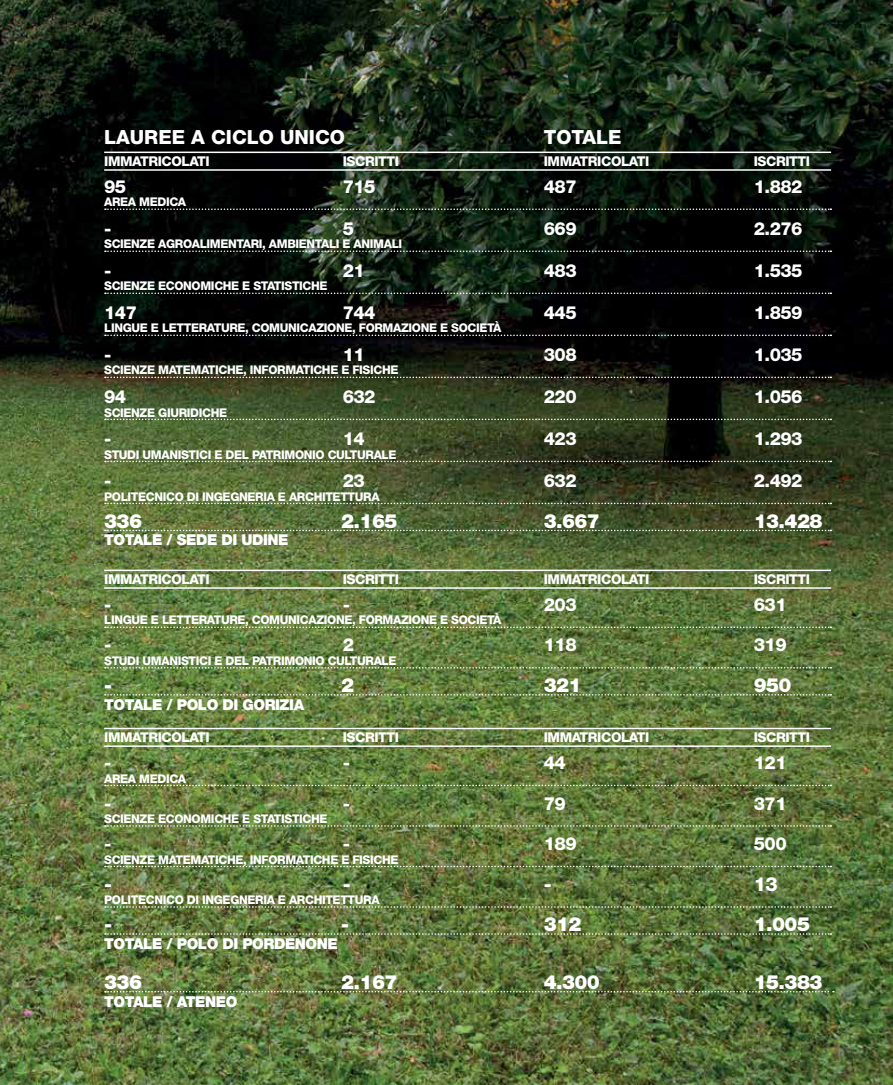
<style>
.page{position:relative;width:893px;height:1085px;background:#fff}
.page>*{position:absolute;margin:0;border:0;box-sizing:border-box;transform-origin:0 0}
.t1{font:900 19.5px "Helvetica Neue LT Std";letter-spacing:-.03em;color:#fff}
.t2{font:800 19.5px "Helvetica Neue LT Std";color:#fff}
.t3{font:800 18px "Helvetica Neue LT Std";letter-spacing:-.03em;color:#fff}
.t4{font:900 15px "Helvetica Neue LT Std";letter-spacing:-.03em;color:#fff}
.t5{font:800 13.5px "Helvetica Neue LT Std";letter-spacing:-.03em;color:#fff}
.t6{font:800 12px "Helvetica Neue LT Std";letter-spacing:-.03em;color:#fff}
</style>
<div class="page">
<img style="left:0;top:0;width:893px;height:1084px">
<hr style="left:104px;top:151px;width:727px;height:2px;background:#fff">
<hr style="left:104px;top:169px;width:727px;height:2px;background:#fff">
<svg style="left:105px;top:208px;width:726px;height:2px"></svg>
<svg style="left:105px;top:250px;width:726px;height:2px"></svg>
<svg style="left:105px;top:292px;width:726px;height:2px"></svg>
<svg style="left:105px;top:334px;width:726px;height:2px"></svg>
<svg style="left:105px;top:376px;width:726px;height:2px"></svg>
<svg style="left:105px;top:418px;width:726px;height:2px"></svg>
<svg style="left:105px;top:460px;width:726px;height:2px"></svg>
<svg style="left:105px;top:502px;width:726px;height:2px"></svg>
<svg style="left:105px;top:529px;width:726px;height:2px"></svg>
<hr style="left:104px;top:569px;width:727px;height:2px;background:#fff">
<hr style="left:104px;top:587px;width:727px;height:1px;background:#fff">
<svg style="left:105px;top:626px;width:726px;height:2px"></svg>
<svg style="left:105px;top:667px;width:726px;height:1px"></svg>
<svg style="left:105px;top:694px;width:726px;height:1px"></svg>
<hr style="left:104px;top:727px;width:727px;height:2px;background:#fff">
<hr style="left:104px;top:745px;width:727px;height:1px;background:#fff">
<svg style="left:105px;top:784px;width:726px;height:2px"></svg>
<svg style="left:105px;top:825px;width:726px;height:1px"></svg>
<svg style="left:105px;top:865px;width:726px;height:2px"></svg>
<svg style="left:105px;top:906px;width:726px;height:1px"></svg>
<svg style="left:105px;top:933px;width:726px;height:1px"></svg>
<svg style="left:105px;top:990px;width:729px;height:2px"></svg>
<h1 class="t2" style="left:104px;top:125px;width:242px">LAUREE A CICLO UNICO</h1>
<h1 class="t2" style="left:544px;top:125px;width:79px">TOTALE</h1>
<p class="t5" style="left:104px;top:153px;width:107px">IMMATRICOLATI</p>
<p class="t5" style="left:343px;top:153px;width:58px">ISCRITTI</p>
<p class="t5" style="left:544px;top:153px;width:107px">IMMATRICOLATI</p>
<p class="t5" style="left:754px;top:153px;width:58px">ISCRITTI</p>
<h2 class="t3" style="left:104px;top:176px;width:24px">95</h2>
<h2 class="t3" style="left:343px;top:176px;width:34px">715</h2>
<h2 class="t3" style="left:544px;top:176px;width:34px">487</h2>
<h2 class="t3" style="left:754px;top:176px;width:50px">1.882</h2>
<p class="t6" style="left:104px;top:195px;width:17px">AREA</p>
<p class="t6" style="left:139px;top:195px;width:9px">MEDI</p>
<p class="t6" style="left:169px;top:195px;width:17px">CA</p>
<h2 class="t3" style="left:104px;top:218px;width:9px">-</h2>
<h2 class="t3" style="left:343px;top:218px;width:13px">5</h2>
<h2 class="t3" style="left:544px;top:218px;width:34px">669</h2>
<h2 class="t3" style="left:754px;top:218px;width:50px">2.276</h2>
<p class="t6" style="left:104px;top:237px;width:24px">SCIENZE</p>
<p class="t6" style="left:158px;top:237px;width:25px">AGROALIMENTARI</p>
<p class="t6" style="left:262px;top:237px;width:41px">, AMBIENTALI</p>
<p class="t6" style="left:343px;top:237px;width:19px">E ANIMALI</p>
<h2 class="t3" style="left:104px;top:260px;width:9px">-</h2>
<h2 class="t3" style="left:343px;top:260px;width:24px">21</h2>
<h2 class="t3" style="left:544px;top:260px;width:34px">483</h2>
<h2 class="t3" style="left:754px;top:260px;width:50px">1.535</h2>
<p class="t6" style="left:104px;top:279px;width:24px">SCIENZE</p>
<p class="t6" style="left:158px;top:279px;width:26px">ECONOMI</p>
<p class="t6" style="left:214px;top:279px;width:54px">CHE E STATI</p>
<p class="t6" style="left:285px;top:279px;width:43px">STICHE</p>
<h2 class="t3" style="left:104px;top:302px;width:34px">147</h2>
<h2 class="t3" style="left:343px;top:302px;width:34px">744</h2>
<h2 class="t3" style="left:544px;top:302px;width:34px">445</h2>
<h2 class="t3" style="left:754px;top:302px;width:50px">1.859</h2>
<p class="t6" style="left:104px;top:321px;width:67px">LINGUE ELETTERATURE</p>
<p class="t6" style="left:245px;top:321px;width:25px">, COMUNI</p>
<p class="t6" style="left:300px;top:321px;width:17px">CAZIONE</p>
<p class="t6" style="left:352px;top:321px;width:16px">, FORMAZIONE</p>
<p class="t6" style="left:440px;top:321px;width:63px">E SOCIETÀ</p>
<h2 class="t3" style="left:104px;top:344px;width:9px">-</h2>
<h2 class="t3" style="left:343px;top:344px;width:24px">11</h2>
<h2 class="t3" style="left:544px;top:344px;width:34px">308</h2>
<h2 class="t3" style="left:754px;top:344px;width:50px">1.035</h2>
<p class="t6" style="left:104px;top:363px;width:24px">SCIENZE</p>
<p class="t6" style="left:158px;top:363px;width:9px">MATEMATI</p>
<p class="t6" style="left:219px;top:363px;width:40px">CHE, INFORMATI</p>
<p class="t6" style="left:313px;top:363px;width:85px">CHE E FISICHE</p>
<h2 class="t3" style="left:104px;top:386px;width:24px">94</h2>
<h2 class="t3" style="left:343px;top:386px;width:34px">632</h2>
<h2 class="t3" style="left:544px;top:386px;width:34px">220</h2>
<h2 class="t3" style="left:754px;top:386px;width:50px">1.056</h2>
<p class="t6" style="left:104px;top:405px;width:24px">SCIENZE</p>
<p class="t6" style="left:158px;top:405px;width:16px">GIURIDI</p>
<p class="t6" style="left:202px;top:405px;width:25px">CHE</p>
<h2 class="t3" style="left:104px;top:428px;width:9px">-</h2>
<h2 class="t3" style="left:343px;top:428px;width:24px">14</h2>
<h2 class="t3" style="left:544px;top:428px;width:34px">423</h2>
<h2 class="t3" style="left:754px;top:428px;width:50px">1.293</h2>
<p class="t6" style="left:104px;top:447px;width:8px">STUDI</p>
<p class="t6" style="left:143px;top:447px;width:9px">UMANI</p>
<p class="t6" style="left:181px;top:447px;width:53px">STICIEDEL</p>
<p class="t6" style="left:252px;top:447px;width:9px">PATRIMONIO</p>
<p class="t6" style="left:328px;top:447px;width:17px">CULTURALE</p>
<h2 class="t3" style="left:104px;top:470px;width:9px">-</h2>
<h2 class="t3" style="left:343px;top:470px;width:24px">23</h2>
<h2 class="t3" style="left:544px;top:470px;width:34px">632</h2>
<h2 class="t3" style="left:754px;top:470px;width:50px">2.492</h2>
<p class="t6" style="left:104px;top:489px;width:16px">POLITE</p>
<p class="t6" style="left:146px;top:489px;width:102px">CNICO DI INGEGNERIA</p>
<p class="t6" style="left:278px;top:489px;width:53px">E ARCHITETTURA</p>
<h1 class="t1" style="left:104px;top:509px;width:39px">336</h1>
<h1 class="t1" style="left:341px;top:509px;width:58px">2.165</h1>
<h1 class="t1" style="left:544px;top:509px;width:58px">3.667</h1>
<h1 class="t1" style="left:754px;top:509px;width:70px">13.428</h1>
<p class="t4" style="left:104px;top:531px;width:166px">TOTALE / SEDE DI UDINE</p>
<p class="t5" style="left:104px;top:571px;width:107px">IMMATRICOLATI</p>
<p class="t5" style="left:343px;top:571px;width:58px">ISCRITTI</p>
<p class="t5" style="left:544px;top:571px;width:107px">IMMATRICOLATI</p>
<p class="t5" style="left:754px;top:571px;width:58px">ISCRITTI</p>
<h2 class="t3" style="left:104px;top:593px;width:9px">-</h2>
<h2 class="t3" style="left:343px;top:593px;width:9px">-</h2>
<h2 class="t3" style="left:544px;top:593px;width:34px">203</h2>
<h2 class="t3" style="left:754px;top:593px;width:34px">631</h2>
<p class="t6" style="left:104px;top:613px;width:67px">LINGUE ELETTERATURE</p>
<p class="t6" style="left:245px;top:613px;width:25px">, COMUNI</p>
<p class="t6" style="left:300px;top:613px;width:17px">CAZIONE</p>
<p class="t6" style="left:352px;top:613px;width:16px">, FORMAZIONE</p>
<p class="t6" style="left:440px;top:613px;width:63px">E SOCIETÀ</p>
<h2 class="t3" style="left:104px;top:634px;width:9px">-</h2>
<h2 class="t3" style="left:343px;top:634px;width:13px">2</h2>
<h2 class="t3" style="left:544px;top:634px;width:34px">118</h2>
<h2 class="t3" style="left:754px;top:634px;width:34px">319</h2>
<p class="t6" style="left:104px;top:653px;width:8px">STUDI</p>
<p class="t6" style="left:143px;top:653px;width:9px">UMANI</p>
<p class="t6" style="left:181px;top:653px;width:53px">STICIEDEL</p>
<p class="t6" style="left:252px;top:653px;width:9px">PATRIMONIO</p>
<p class="t6" style="left:328px;top:653px;width:17px">CULTURALE</p>
<h1 class="t1" style="left:104px;top:673px;width:9px">-</h1>
<h1 class="t1" style="left:341px;top:673px;width:15px">2</h1>
<h1 class="t1" style="left:544px;top:673px;width:39px">321</h1>
<h1 class="t1" style="left:754px;top:673px;width:39px">950</h1>
<p class="t4" style="left:104px;top:695px;width:202px">TOTALE / POLO DI GORIZIA</p>
<p class="t5" style="left:104px;top:729px;width:107px">IMMATRICOLATI</p>
<p class="t5" style="left:343px;top:729px;width:58px">ISCRITTI</p>
<p class="t5" style="left:544px;top:729px;width:107px">IMMATRICOLATI</p>
<p class="t5" style="left:754px;top:729px;width:58px">ISCRITTI</p>
<h2 class="t3" style="left:104px;top:751px;width:9px">-</h2>
<h2 class="t3" style="left:343px;top:751px;width:9px">-</h2>
<h2 class="t3" style="left:544px;top:751px;width:24px">44</h2>
<h2 class="t3" style="left:754px;top:751px;width:34px">121</h2>
<p class="t6" style="left:104px;top:771px;width:17px">AREA</p>
<p class="t6" style="left:139px;top:771px;width:9px">MEDI</p>
<p class="t6" style="left:169px;top:771px;width:17px">CA</p>
<h2 class="t3" style="left:104px;top:792px;width:9px">-</h2>
<h2 class="t3" style="left:343px;top:792px;width:9px">-</h2>
<h2 class="t3" style="left:544px;top:792px;width:24px">79</h2>
<h2 class="t3" style="left:754px;top:792px;width:34px">371</h2>
<p class="t6" style="left:104px;top:811px;width:24px">SCIENZE</p>
<p class="t6" style="left:158px;top:811px;width:26px">ECONOMI</p>
<p class="t6" style="left:214px;top:811px;width:54px">CHE E STATI</p>
<p class="t6" style="left:285px;top:811px;width:43px">STICHE</p>
<h2 class="t3" style="left:104px;top:832px;width:9px">-</h2>
<h2 class="t3" style="left:343px;top:832px;width:9px">-</h2>
<h2 class="t3" style="left:544px;top:832px;width:34px">189</h2>
<h2 class="t3" style="left:754px;top:832px;width:34px">500</h2>
<p class="t6" style="left:104px;top:852px;width:24px">SCIENZE</p>
<p class="t6" style="left:158px;top:852px;width:9px">MATEMATI</p>
<p class="t6" style="left:219px;top:852px;width:40px">CHE, INFORMATI</p>
<p class="t6" style="left:313px;top:852px;width:85px">CHE E FISICHE</p>
<h1 class="t2" style="left:104px;top:871px;width:9px">-</h1>
<h1 class="t2" style="left:343px;top:871px;width:9px">-</h1>
<h1 class="t2" style="left:544px;top:871px;width:9px">-</h1>
<h1 class="t2" style="left:754px;top:871px;width:25px">13</h1>
<p class="t6" style="left:104px;top:892px;width:16px">POLITE</p>
<p class="t6" style="left:146px;top:892px;width:102px">CNICO DI INGEGNERIA</p>
<p class="t6" style="left:278px;top:892px;width:53px">E ARCHITETTURA</p>
<h1 class="t1" style="left:104px;top:912px;width:9px">-</h1>
<h1 class="t1" style="left:341px;top:912px;width:9px">-</h1>
<h1 class="t1" style="left:544px;top:912px;width:39px">312</h1>
<h1 class="t1" style="left:754px;top:912px;width:58px">1.005</h1>
<p class="t4" style="left:104px;top:934px;width:224px">TOTALE / POLO DI PORDENONE</p>
<h1 class="t1" style="left:104px;top:970px;width:39px">336</h1>
<h1 class="t1" style="left:341px;top:970px;width:58px">2.167</h1>
<h1 class="t1" style="left:544px;top:970px;width:58px">4.300</h1>
<h1 class="t1" style="left:754px;top:970px;width:70px">15.383</h1>
<p class="t4" style="left:104px;top:992px;width:93px">TOTALE / ATENE</p>
<p class="t4" style="left:226px;top:992px;width:13px">O</p>
</div>
